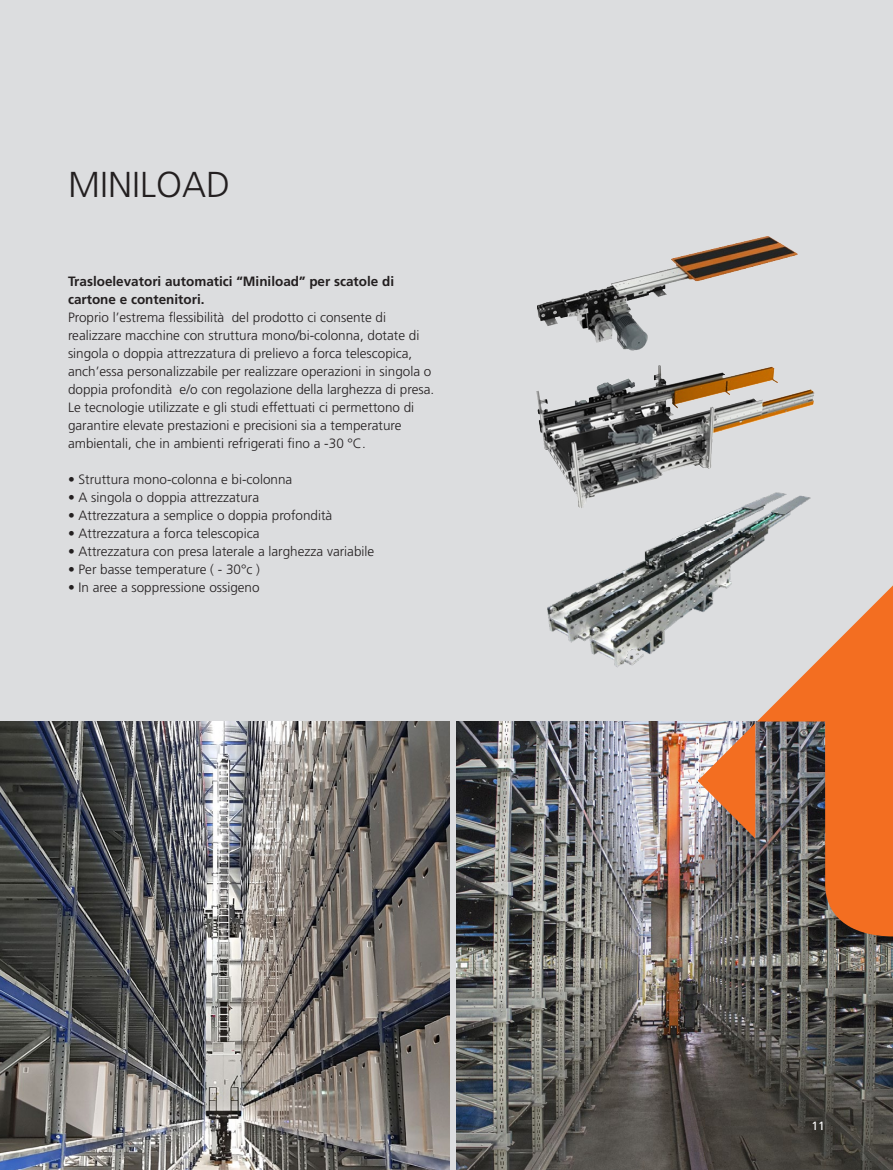
<style>
.page{position:relative;width:893px;height:1170px;background:#fff}
.page>*{position:absolute;margin:0;border:0;box-sizing:border-box;transform-origin:0 0}
.t1{font:300 36px "Frutiger LT Std";color:#231f20}
.t2{font:300 13.5px/18px "Frutiger LT Std";color:#231f20}
.t3{font:700 13.5px/18px "Frutiger LT Std";color:#231f20}
.t4{font:12px "Frutiger LT Std";color:#fff}
</style>
<div class="page">
<div style="left:0;top:0;width:893px;height:1169px;background:#dcdddf"></div>
<img style="left:0;top:721px;width:450px;height:448px">
<img style="left:456px;top:721px;width:437px;height:448px">
<img style="left:547px;top:510px;width:246px;height:158px">
<img style="left:537px;top:236px;width:261px;height:115px">
<img style="left:536px;top:365px;width:279px;height:145px">
<svg style="left:698px;top:583px;width:195px;height:353px"></svg>
<h1 class="t1" style="left:68px;top:164px;width:163px">MINILOAD</h1>
<p class="t3" style="left:68px;top:272px;width:328px">Trasloelevatori automatici “Miniload” per scatole di cartone e contenitori.</p>
<p class="t2" style="left:68px;top:308px;width:368px">Proprio l’estrema flessibilità del prodotto ci consente di realizzare macchine con struttura mono/bi-colonna, dotate di singola o doppia attrezzatura di prelievo a forca telescopica, anch’essa personalizzabile per realizzare operazioni in singola o doppia profondità e/o con regolazione della larghezza di presa.<br>Le tecnologie utilizzate e gli studi effettuati ci permettono di garantire elevate prestazioni e precisioni sia a temperature ambientali, che in ambienti refrigerati fino a -30 °C.</p>
<p class="t2" style="left:68px;top:470px;width:226px">• Struttura mono-colonna e bi-colonna</p>
<p class="t2" style="left:68px;top:488px;width:193px">• A singola o doppia attrezzatura</p>
<p class="t2" style="left:68px;top:506px;width:266px">• Attrezzatura a semplice o doppia profondità</p>
<p class="t2" style="left:68px;top:524px;width:193px">• Attrezzatura a forca telescopica</p>
<p class="t2" style="left:68px;top:542px;width:308px">• Attrezzatura con presa laterale a larghezza variabile</p>
<p class="t2" style="left:68px;top:560px;width:193px">• Per basse temperature ( - 30°c )</p>
<p class="t2" style="left:68px;top:578px;width:193px">• In aree a soppressione ossigeno</p>
<p class="t4" style="left:812px;top:1118px;width:15px">11</p>
</div>
